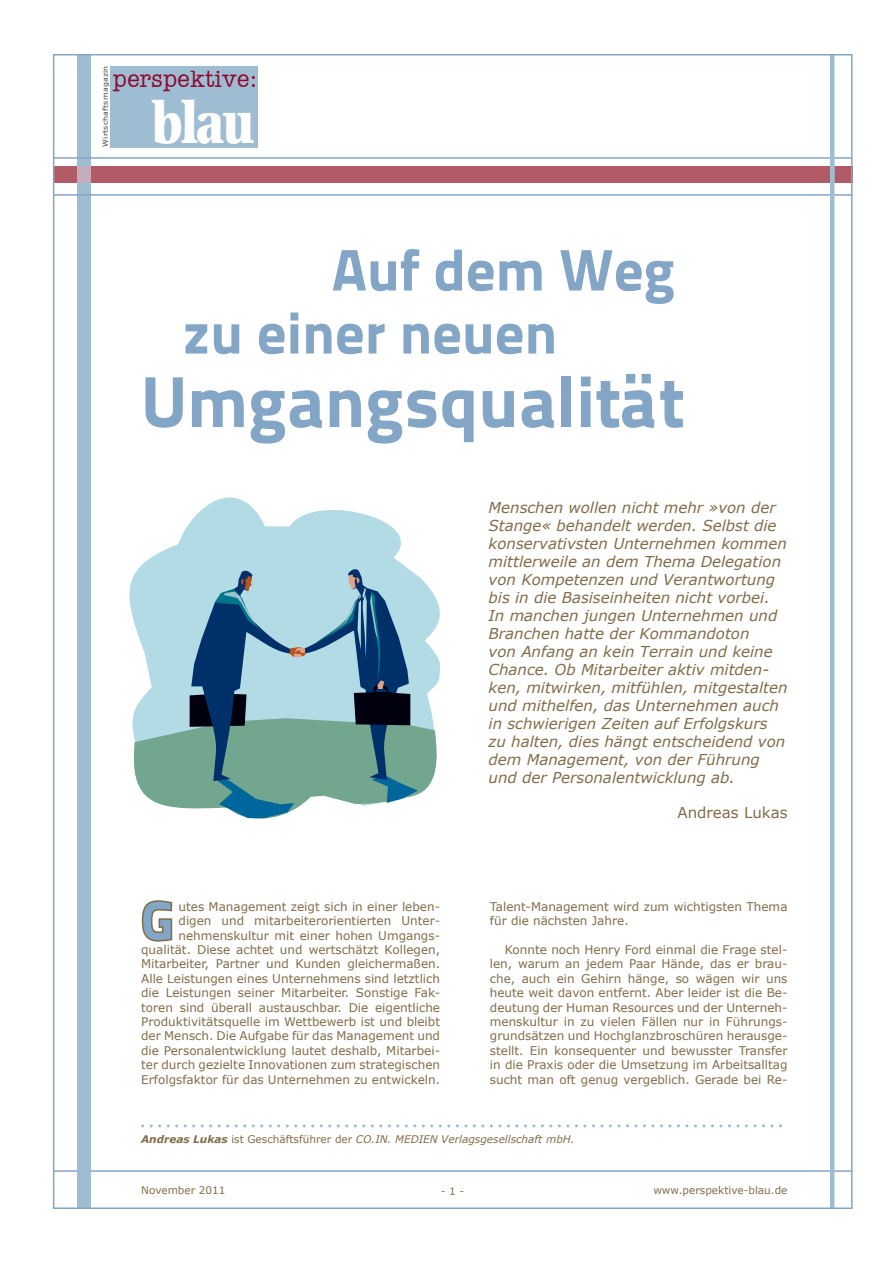
<style>
.page{position:relative;width:893px;height:1263px;background:#fff}
.page>*{position:absolute;margin:0;border:0;box-sizing:border-box;transform-origin:0 0}
.t1{font:72px "Titillium Text 25 L 999 wt";color:#83a6c7}
.t2{font:900 60.15px "Photina Casual";color:#fff;scale:.77 1}
.t3{font:58.5px "Titillium Text 25 L 999 wt";color:#83a6c7}
.t4{font:53.7px "Titillium Text 25 L 999 wt";color:#83a6c7}
.t5{font:24.75px "Typist";letter-spacing:.01em;color:#8e092f;scale:.95 1}
.t6{font:italic 15px/18px "Verdana";color:#816c48}
.t7{font:15px "Verdana";color:#816c48}
.t8{font:12px/14.4px "Verdana";color:#816c48}
.t9{font:italic 10.5px "Verdana";color:#816c48}
.t10{font:10.5px "Verdana";color:#816c48}
.t11{font:6.75px "Verdana";letter-spacing:.03em;color:#444344;scale:1.16 1}
.s1{font-weight:700}
.s2{font-style:normal}
</style>
<div class="page">
<hr style="left:53px;top:1170px;width:799px;height:2px;background:#83a6c7">
<div style="left:53px;top:166px;width:799px;height:17px;background:#b05b66"></div>
<div style="left:77px;top:55px;width:14px;height:1154px;background:#9ebcd2"></div>
<div style="left:77px;top:166px;width:14px;height:17px;background:#c3aeba"></div>
<hr style="left:53px;top:157px;width:799px;height:2px;background:#83a6c7">
<hr style="left:54px;top:194px;width:798px;height:2px;background:#83a6c7">
<hr style="left:830px;top:54px;width:4px;height:1155px;background:#9ebcd2">
<div style="left:110px;top:66px;width:148px;height:82px;background:#9ebcd2"></div>
<svg style="left:150px;top:1124px;width:11px;height:3px"></svg>
<svg style="left:167px;top:1124px;width:11px;height:3px"></svg>
<svg style="left:184px;top:1124px;width:11px;height:3px"></svg>
<svg style="left:201px;top:1124px;width:11px;height:3px"></svg>
<svg style="left:218px;top:1124px;width:11px;height:3px"></svg>
<svg style="left:235px;top:1124px;width:11px;height:3px"></svg>
<svg style="left:252px;top:1124px;width:11px;height:3px"></svg>
<svg style="left:269px;top:1124px;width:11px;height:3px"></svg>
<svg style="left:286px;top:1124px;width:11px;height:3px"></svg>
<svg style="left:303px;top:1124px;width:11px;height:3px"></svg>
<svg style="left:320px;top:1124px;width:11px;height:3px"></svg>
<svg style="left:337px;top:1124px;width:11px;height:3px"></svg>
<svg style="left:354px;top:1124px;width:11px;height:3px"></svg>
<svg style="left:371px;top:1124px;width:11px;height:3px"></svg>
<svg style="left:388px;top:1124px;width:11px;height:3px"></svg>
<svg style="left:405px;top:1124px;width:11px;height:3px"></svg>
<svg style="left:422px;top:1124px;width:11px;height:3px"></svg>
<svg style="left:439px;top:1124px;width:11px;height:3px"></svg>
<svg style="left:456px;top:1124px;width:11px;height:3px"></svg>
<svg style="left:473px;top:1124px;width:11px;height:3px"></svg>
<svg style="left:490px;top:1124px;width:11px;height:3px"></svg>
<svg style="left:507px;top:1124px;width:11px;height:3px"></svg>
<svg style="left:524px;top:1124px;width:11px;height:3px"></svg>
<svg style="left:541px;top:1124px;width:11px;height:3px"></svg>
<svg style="left:558px;top:1124px;width:11px;height:3px"></svg>
<svg style="left:575px;top:1124px;width:11px;height:3px"></svg>
<svg style="left:592px;top:1124px;width:11px;height:3px"></svg>
<svg style="left:609px;top:1124px;width:11px;height:3px"></svg>
<svg style="left:626px;top:1124px;width:11px;height:3px"></svg>
<svg style="left:643px;top:1124px;width:11px;height:3px"></svg>
<svg style="left:660px;top:1124px;width:11px;height:3px"></svg>
<svg style="left:677px;top:1124px;width:11px;height:3px"></svg>
<svg style="left:694px;top:1124px;width:11px;height:3px"></svg>
<svg style="left:711px;top:1124px;width:11px;height:3px"></svg>
<svg style="left:728px;top:1124px;width:11px;height:3px"></svg>
<svg style="left:745px;top:1124px;width:11px;height:3px"></svg>
<svg style="left:762px;top:1124px;width:11px;height:3px"></svg>
<svg style="left:141px;top:900px;width:32px;height:42px"></svg>
<svg style="left:129px;top:497px;width:311px;height:260px;fill:#b3dbe6"></svg>
<svg style="left:134px;top:569px;width:303px;height:250px;background:#83abb3"></svg>
<p class="t11" style="left:101px;top:147px;width:71px;rotate:-90deg">Wirtschaftsmagazin</p>
<h3 class="t5" style="left:113px;top:65px;width:154px">perspektive:</h3>
<h2 class="t2" style="left:152px;top:85px;width:135px">blau</h2>
<p class="t3" style="left:332px;top:224px;width:345px">Auf dem Weg</p>
<p class="t3" style="left:182px;top:287px;width:376px">zu einer neuen</p>
<p class="t1" style="left:141px;top:345px;width:545px">Umgangsqualität</p>
<p class="t6" style="left:489px;top:498px;width:300px">Menschen wollen nicht mehr »von der Stange« behandelt werden. Selbst die konservativsten Unternehmen kommen mittlerweile an dem Thema Delegation von Kompetenzen und Verantwortung bis in die Basiseinheiten nicht vorbei.<br>In manchen jungen Unternehmen und Branchen hatte der Kommandoton<br>von Anfang an kein Terrain und keine Chance. Ob Mitarbeiter aktiv mitden&shy;ken, mitwirken, mitfühlen, mitgestalten und mithelfen, das Unternehmen auch in schwierigen Zeiten auf Erfolgskurs zu halten, dies hängt entscheidend von dem Management, von der Führung und der Personalentwicklung ab.</p>
<p class="t8" style="left:141px;top:899px;width:300px;text-align:right">utes Management zeigt sich in einer leben-<br>digen und mitarbeiterorientierten Unter&shy;nehmenskultur mit einer hohen Umgangs&shy;qualität. Diese achtet und wertschätzt Kollegen, Mitarbeiter, Partner und Kunden gleichermaßen.<br>Alle Leistungen eines Unternehmens sind letztlich die Leistungen seiner Mitarbeiter. Sonstige Fak&shy;toren sind überall austauschbar. Die eigentliche Produktivitätsquelle im Wettbewerb ist und bleibt der Mensch. Die Aufgabe für das Management und die Personalentwicklung lautet deshalb, Mitarbei&shy;ter durch gezielte Innovationen zum strategischen Erfolgsfaktor für das Unternehmen zu entwickeln.</p>
<p class="t4" style="left:141px;top:878px;width:33px">G</p>
<p class="t7" style="left:677px;top:802px;width:112px">Andreas Lukas</p>
<p class="t8" style="left:490px;top:899px;width:299px">Talent-Management wird zum wichtigsten Thema für die nächsten Jahre.</p>
<p class="t8" style="left:490px;top:942px;width:299px;text-align:justify;text-indent:15px">Konnte noch Henry Ford einmal die Frage stel&shy;len, warum an jedem Paar Hände, das er brau&shy;che, auch ein Gehirn hänge, so wägen wir uns heute weit davon entfernt. Aber leider ist die Be&shy;deutung der Human Resources und der Unterneh&shy;menskultur in zu vielen Fällen nur in Führungs&shy;grundsätzen und Hochglanzbroschüren herausge&shy;stellt. Ein konsequenter und bewusster Transfer in die Praxis oder die Umsetzung im Arbeitsalltag sucht man oft genug vergeblich. Gerade bei Re-</p>
<p class="t9" style="left:141px;top:1132px;width:435px"><span class="s1">Andreas Lukas</span> <span class="s2">ist Geschäftsführer der</span> CO.IN. MEDIEN Verlagsgesellschaft mbH.</p>
<p class="t10" style="left:141px;top:1183px;width:86px">November 2011</p>
<p class="t10" style="left:441px;top:1184px;width:25px">- 1 -</p>
<p class="t10" style="left:653px;top:1183px;width:136px">www.perspektive-blau.de</p>
</div>
